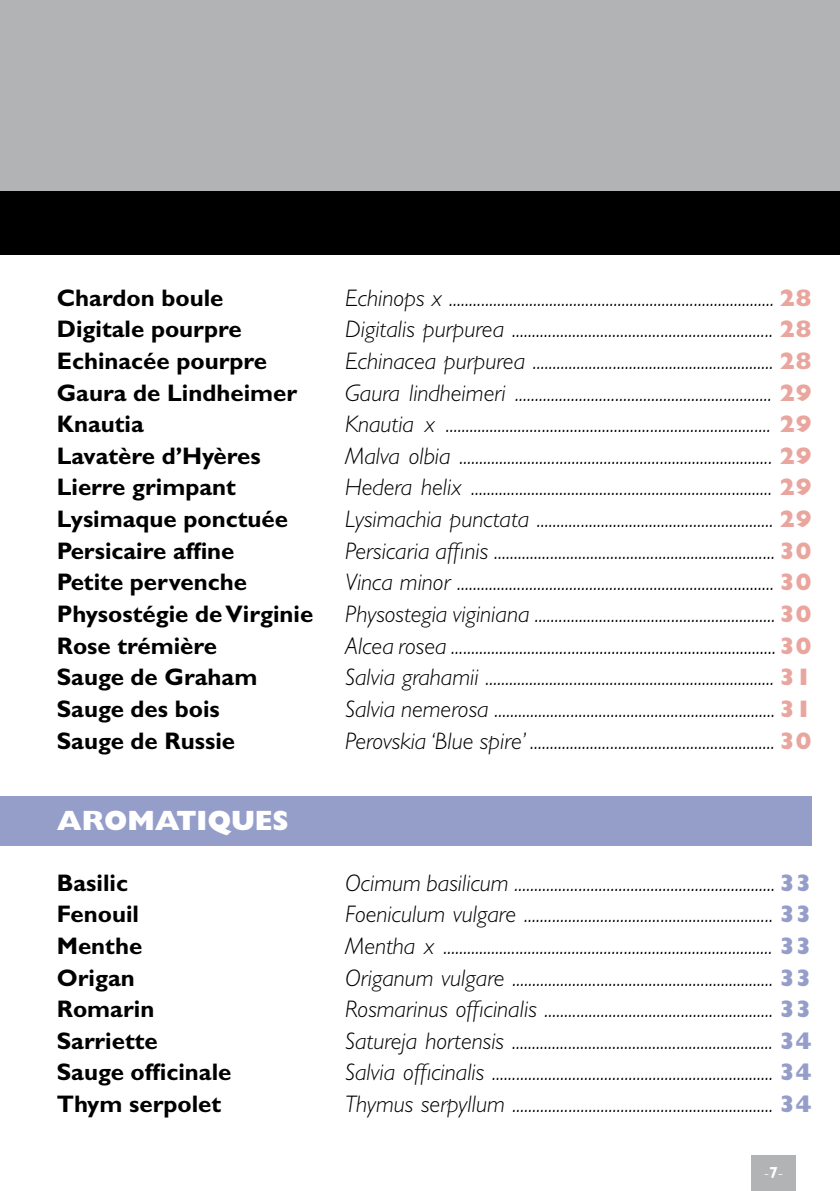
<style>
.page{position:relative;width:840px;height:1191px;background:#fff}
.page>*{position:absolute;margin:0;border:0;box-sizing:border-box;transform-origin:0 0}
.t1{font:800 28px "Gill Sans Std";color:#fff}
.t2{font:italic 300 24px "Gill Sans Std";color:#000}
.t3{font:700 24px "Gill Sans Std";color:#000}
.t4{font:300 16px "Gill Sans Std";color:#fff}
.s1{font-weight:800;font-style:normal;color:#e9a69e}
.s2{font-weight:800;font-style:normal;color:#959ec9}
.s3{font-weight:700}
</style>
<div class="page">
<div style="left:750px;top:1155px;width:45px;height:36px;background:#b1b3b4"></div>
<div style="left:0;top:178px;width:839px;height:77px;background:#000"></div>
<div style="left:0;top:0;width:839px;height:191px;background:#b1b3b4"></div>
<div style="left:0;top:797px;width:811px;height:49px;background:#959ec9"></div>
<p class="t3" style="left:57px;top:283px;width:168px">Chardon boule</p>
<p class="t2" style="left:345px;top:284px;width:468px">Echinops x ................................................................................. <span class="s1">28</span></p>
<p class="t3" style="left:57px;top:315px;width:186px">Digitale pourpre</p>
<p class="t2" style="left:345px;top:316px;width:468px">Digitalis purpurea ................................................................. <span class="s1">28</span></p>
<p class="t3" style="left:57px;top:346px;width:212px">Echinacée pourpre</p>
<p class="t2" style="left:345px;top:347px;width:468px">Echinacea purpurea ............................................................ <span class="s1">28</span></p>
<p class="t3" style="left:57px;top:378px;width:242px">Gaura de Lindheimer</p>
<p class="t2" style="left:345px;top:379px;width:468px">Gaura lindheimeri ................................................................ <span class="s1">29</span></p>
<p class="t3" style="left:57px;top:410px;width:88px">Knautia</p>
<p class="t2" style="left:345px;top:411px;width:468px">Knautia x ................................................................................. <span class="s1">29</span></p>
<p class="t3" style="left:57px;top:441px;width:205px">Lavatère d’Hyères</p>
<p class="t2" style="left:345px;top:442px;width:468px">Malva olbia .............................................................................. <span class="s1">29</span></p>
<p class="t3" style="left:57px;top:473px;width:180px">Lierre grimpant</p>
<p class="t2" style="left:345px;top:474px;width:468px">Hedera helix ........................................................................... <span class="s1">29</span></p>
<p class="t3" style="left:57px;top:505px;width:233px">Lysimaque ponctuée</p>
<p class="t2" style="left:345px;top:505px;width:468px">Lysimachia punctata ........................................................... <span class="s1">29</span></p>
<p class="t3" style="left:57px;top:536px;width:179px">Persicaire affine</p>
<p class="t2" style="left:345px;top:537px;width:468px">Persicaria affinis ...................................................................... <span class="s1">30</span></p>
<p class="t3" style="left:57px;top:568px;width:192px">Petite pervenche</p>
<p class="t2" style="left:345px;top:569px;width:468px">Vinca minor ............................................................................... <span class="s1">30</span></p>
<p class="t3" style="left:57px;top:600px;width:258px">Physostégie de Virginie</p>
<p class="t2" style="left:345px;top:600px;width:468px">Physostegia viginiana ............................................................ <span class="s1">30</span></p>
<p class="t3" style="left:57px;top:631px;width:162px">Rose trémière</p>
<p class="t2" style="left:345px;top:632px;width:468px">Alcea rosea ................................................................................. <span class="s1">30</span></p>
<p class="t3" style="left:57px;top:663px;width:202px">Sauge de Graham</p>
<p class="t2" style="left:345px;top:664px;width:468px">Salvia grahamii ........................................................................ <span class="s1">31</span></p>
<p class="t3" style="left:57px;top:694px;width:164px">Sauge des bois</p>
<p class="t2" style="left:345px;top:695px;width:468px">Salvia nemerosa ...................................................................... <span class="s1">31</span></p>
<p class="t3" style="left:57px;top:726px;width:180px">Sauge de Russie</p>
<p class="t2" style="left:345px;top:727px;width:468px">Perovskia ‘Blue spire’ ............................................................. <span class="s1">30</span></p>
<p class="t1" style="left:57px;top:804px;width:194px">AROMATIQUES</p>
<p class="t3" style="left:57px;top:868px;width:73px">Basilic</p>
<p class="t2" style="left:345px;top:869px;width:468px">Ocimum basilicum ................................................................. <span class="s2">33</span></p>
<p class="t3" style="left:57px;top:900px;width:84px">Fenouil</p>
<p class="t2" style="left:345px;top:900px;width:468px">Foeniculum vulgare .............................................................. <span class="s2">33</span></p>
<p class="t3" style="left:57px;top:931px;width:87px">Menthe</p>
<p class="t2" style="left:345px;top:932px;width:468px">Mentha x .................................................................................. <span class="s2">33</span></p>
<p class="t3" style="left:57px;top:963px;width:79px">Origan</p>
<p class="t2" style="left:345px;top:964px;width:468px">Origanum vulgare ................................................................. <span class="s2">33</span></p>
<p class="t3" style="left:57px;top:994px;width:99px">Romarin</p>
<p class="t2" style="left:345px;top:995px;width:468px">Rosmarinus officinalis ......................................................... <span class="s2">33</span></p>
<p class="t3" style="left:57px;top:1026px;width:102px">Sarriette</p>
<p class="t2" style="left:345px;top:1027px;width:468px">Satureja hortensis ................................................................. <span class="s2">34</span></p>
<p class="t3" style="left:57px;top:1058px;width:176px">Sauge officinale</p>
<p class="t2" style="left:345px;top:1059px;width:468px">Salvia officinalis ...................................................................... <span class="s2">34</span></p>
<p class="t3" style="left:57px;top:1089px;width:166px">Thym serpolet</p>
<p class="t2" style="left:345px;top:1090px;width:468px">Thymus serpyllum ................................................................. <span class="s2">34</span></p>
<p class="t4" style="left:763px;top:1163px;width:20px">-<span class="s3">7</span>-</p>
</div>
